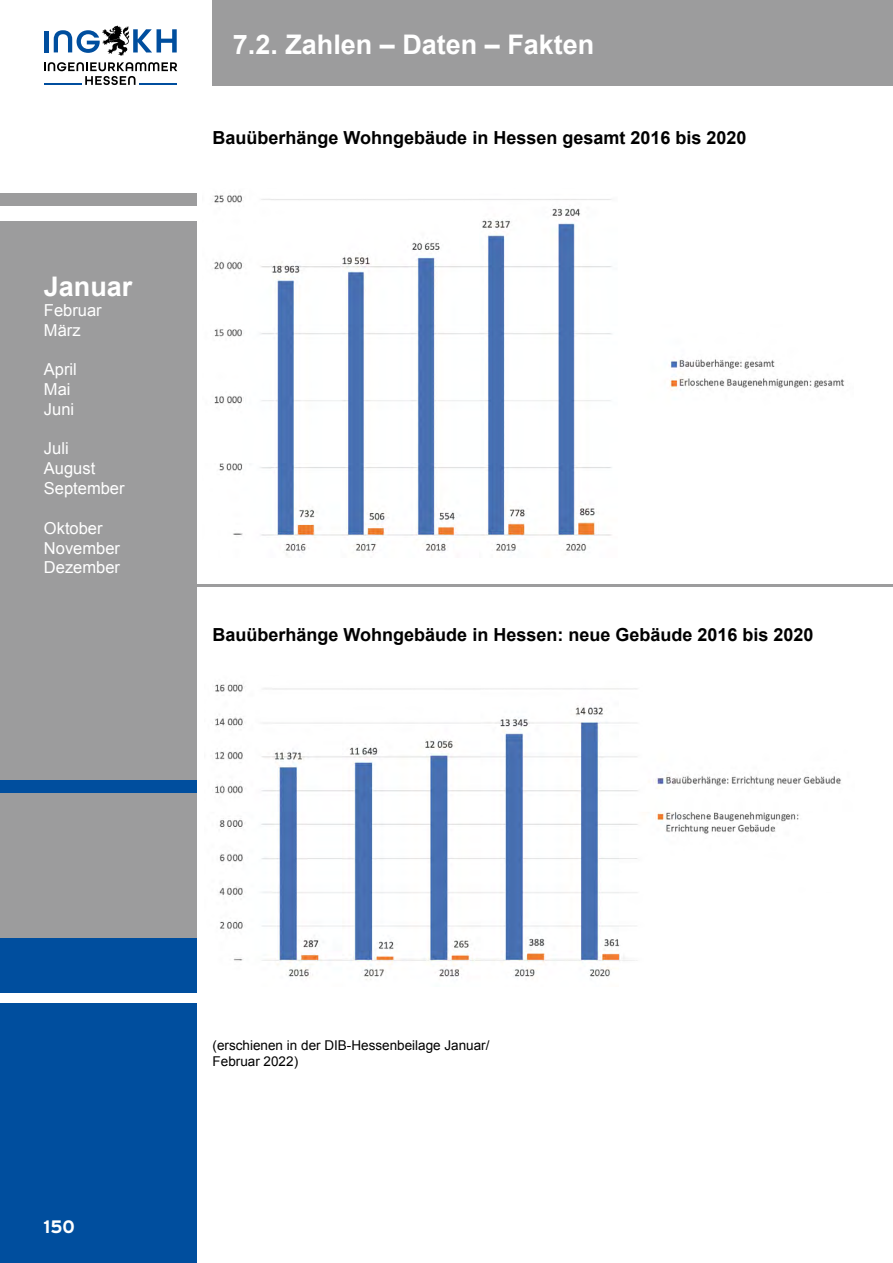
<style>
.page{position:relative;width:893px;height:1263px;background:#fff}
.page>*{position:absolute;margin:0;border:0;box-sizing:border-box;transform-origin:0 0}
.t1{font:700 27px "Arial";color:#fff}
.t2{font:700 18px "Arial";color:#000}
.t3{font:700 18px "Interstate";color:#fff}
.t4{font:16.5px/19.8px "Arial";color:#fff}
.t5{font:13.5px/16.2px "Arial";color:#000}
</style>
<div class="page">
<svg style="left:44px;top:62px;width:133px;height:23px"></svg>
<hr style="left:139px;top:83px;width:38px;height:2px;background:#004e9e">
<hr style="left:44px;top:83px;width:38px;height:2px;background:#004e9e">
<hr style="left:44px;top:31px;width:4px;height:21px;background:#004e9e">
<svg style="left:54px;top:26px;width:123px;height:30px"></svg>
<div style="left:213px;top:0;width:680px;height:85px;background:#9c9c9d"></div>
<div style="left:0;top:938px;width:196px;height:55px;background:#004e9e"></div>
<div style="left:0;top:1003px;width:196px;height:260px;background:#004e9e"></div>
<div style="left:0;top:221px;width:196px;height:717px;background:#9c9c9d"></div>
<div style="left:0;top:193px;width:196px;height:13px;background:#9c9c9d"></div>
<div style="left:0;top:780px;width:196px;height:13px;background:#004e9e"></div>
<img style="left:214px;top:195px;width:630px;height:361px">
<img style="left:215px;top:683px;width:626px;height:297px">
<hr style="left:196px;top:585px;width:697px;height:2px;background:#9c9c9d">
<div style="left:778px;top:893px;width:87px;height:81px;background:#fff"></div>
<h1 class="t1" style="left:44px;top:269px;width:90px">Januar</h1>
<p class="t4" style="left:44px;top:300px;width:59px">Februar<br>März</p>
<p class="t4" style="left:44px;top:360px;width:35px">April<br>Mai<br>Juni</p>
<p class="t4" style="left:44px;top:439px;width:82px">Juli<br>August<br>September</p>
<p class="t4" style="left:44px;top:518px;width:78px">Oktober<br>November<br>Dezember</p>
<h1 class="t1" style="left:233px;top:26px;width:363px">7.2. Zahlen – Daten – Fakten</h1>
<p class="t2" style="left:213px;top:126px;width:535px">Bauüberhänge Wohngebäude in Hessen gesamt 2016 bis 2020</p>
<p class="t2" style="left:213px;top:623px;width:602px">Bauüberhänge Wohngebäude in Hessen: neue Gebäude 2016 bis 2020</p>
<p class="t3" style="left:44px;top:1216px;width:33px">150</p>
<p class="t5" style="left:213px;top:1037px;width:278px">(erschienen in der DIB-Hessenbeilage Januar/<br>Februar 2022)</p>
</div>
